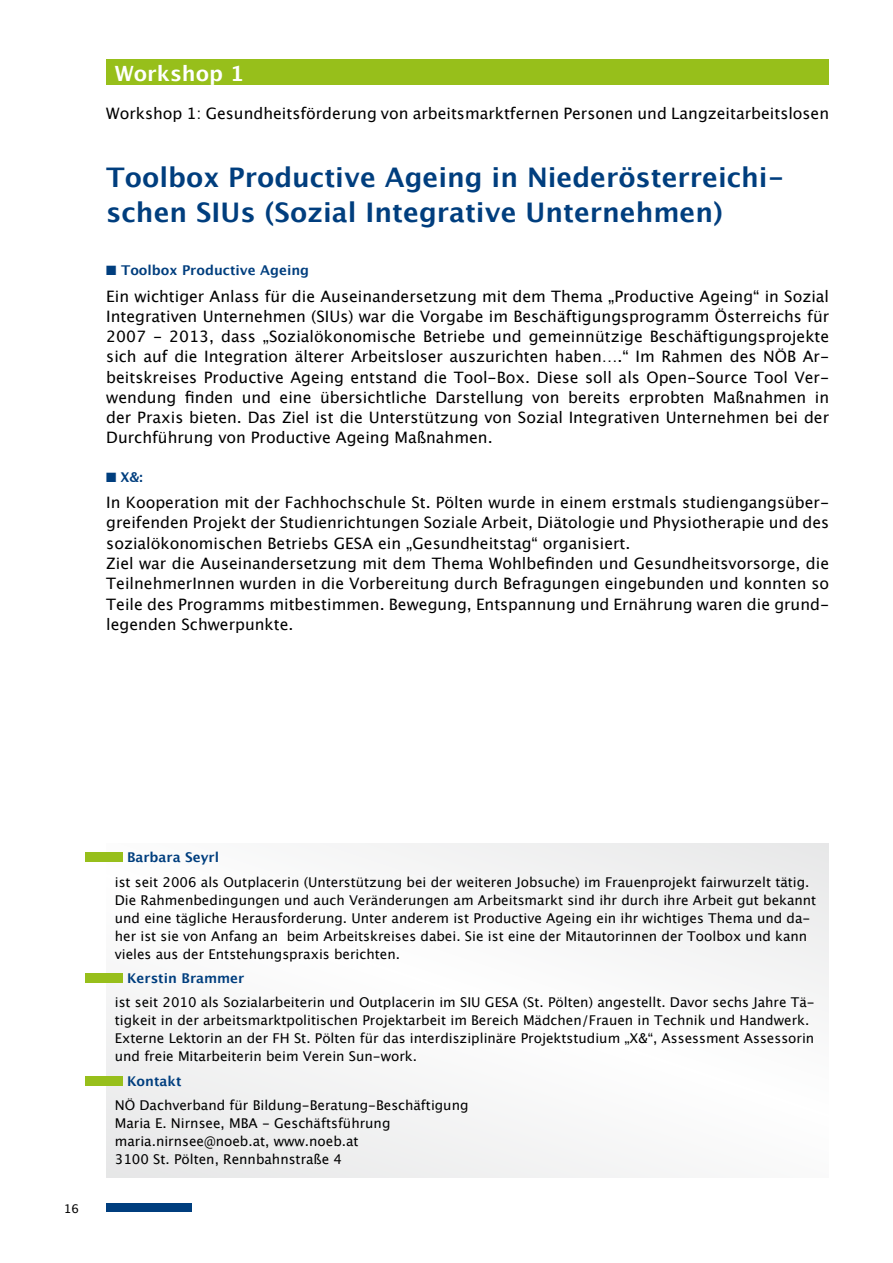
<style>
.page{position:relative;width:893px;height:1263px;background:#fff}
.page>*{position:absolute;margin:0;border:0;box-sizing:border-box;transform-origin:0 0}
.t1{font:700 27px/34.5px "Lucida Grande";color:#003e7e}
.t2{font:700 21px "Lucida Grande";color:#fff}
.t3{font:15.75px/20.2px "Lucida Grande";color:#000;text-align:justify}
.t4{font:13.5px/18px "Lucida Grande";color:#000}
.t5{font:700 13.5px "Lucida Grande";color:#003e7e}
.t6{font:12px "Lucida Grande";color:#000}
</style>
<div class="page">
<div style="left:106px;top:1203px;width:85px;height:9px;background:#003e7e"></div>
<div style="left:106px;top:60px;width:723px;height:25px;background:#97bf1b"></div>
<div style="left:106px;top:843px;width:723px;height:335px;background:#f7f7f7"></div>
<div style="left:85px;top:852px;width:38px;height:10px;background:#97bf1b"></div>
<div style="left:85px;top:973px;width:38px;height:10px;background:#97bf1b"></div>
<div style="left:85px;top:1077px;width:38px;height:9px;background:#97bf1b"></div>
<h2 class="t2" style="left:115px;top:56px;width:131px">Workshop 1</h2>
<p class="t3" style="left:106px;top:103px;width:724px">Workshop 1: Gesundheitsförderung von arbeitsmarktfernen Personen und Langzeitarbeitslosen</p>
<h1 class="t1" style="left:106px;top:160px;width:680px">Toolbox Productive Ageing in Niederösterreichi&shy;schen SIUs (Sozial Integrative Unternehmen)</h1>
<p class="t5" style="left:106px;top:259px;width:204px">■ Toolbox Productive Ageing</p>
<p class="t3" style="left:106px;top:286px;width:724px">Ein wichtiger Anlass für die Auseinandersetzung mit dem Thema „Productive Ageing“ in Sozial Integrativen Unternehmen (SIUs) war die Vorgabe im Beschäftigungsprogramm Österreichs für 2007 - 2013, dass „Sozialökonomische Betriebe und gemeinnützige Beschäftigungsprojekte sich auf die Integration älterer Arbeitsloser auszurichten haben….“ Im Rahmen des NÖB Ar&shy;beitskreises Productive Ageing entstand die Tool-Box. Diese soll als Open-Source Tool Ver&shy;wendung finden und eine übersichtliche Darstellung von bereits erprobten Maßnahmen in der Praxis bieten. Das Ziel ist die Unterstützung von Sozial Integrativen Unternehmen bei der Durchführung von Productive Ageing Maßnahmen.</p>
<p class="t5" style="left:106px;top:466px;width:38px">■ X&amp;:</p>
<p class="t3" style="left:106px;top:493px;width:724px;text-align:left">In Kooperation mit der Fachhochschule St. Pölten wurde in einem erstmals studiengangsüber&shy;greifenden Projekt der Studienrichtungen Soziale Arbeit, Diätologie und Physiotherapie und des sozialökonomischen Betriebs GESA ein „Gesundheitstag“ organisiert.<br>Ziel war die Auseinandersetzung mit dem Thema Wohlbefinden und Gesundheitsvorsorge, die TeilnehmerInnen wurden in die Vorbereitung durch Befragungen eingebunden und konnten so Teile des Programms mitbestimmen. Bewegung, Entspannung und Ernährung waren die grund&shy;legenden Schwerpunkte.</p>
<p class="t6" style="left:64px;top:1202px;width:17px">16</p>
<p class="t5" style="left:127px;top:846px;width:94px">Barbara Seyrl</p>
<p class="t4" style="left:115px;top:873px;width:703px">ist seit 2006 als Outplacerin (Unterstützung bei der weiteren Jobsuche) im Frauenprojekt fairwurzelt tätig.<br>Die Rahmenbedingungen und auch Veränderungen am Arbeitsmarkt sind ihr durch ihre Arbeit gut bekannt und eine tägliche Herausforderung. Unter anderem ist Productive Ageing ein ihr wichtiges Thema und da&shy;her ist sie von Anfang an beim Arbeitskreises dabei. Sie ist eine der Mitautorinnen der Toolbox und kann vieles aus der Entstehungspraxis berichten.</p>
<p class="t5" style="left:127px;top:967px;width:119px">Kerstin Brammer</p>
<p class="t4" style="left:115px;top:994px;width:701px">ist seit 2010 als Sozialarbeiterin und Outplacerin im SIU GESA (St. Pölten) angestellt. Davor sechs Jahre Tä&shy;tigkeit in der arbeitsmarktpolitischen Projektarbeit im Bereich Mädchen/Frauen in Technik und Handwerk.<br>Externe Lektorin an der FH St. Pölten für das interdisziplinäre Projektstudium „X&amp;“, Assessment Assessorin und freie Mitarbeiterin beim Verein Sun-work.</p>
<p class="t5" style="left:127px;top:1070px;width:56px">Kontakt</p>
<p class="t4" style="left:115px;top:1096px;width:355px">NÖ Dachverband für Bildung-Beratung-Beschäftigung Maria E. Nirnsee, MBA - Geschäftsführung<br>maria. nirnsee@noeb.at, www. noeb.at<br>3100 St. Pölten, Rennbahnstraße 4</p>
</div>
